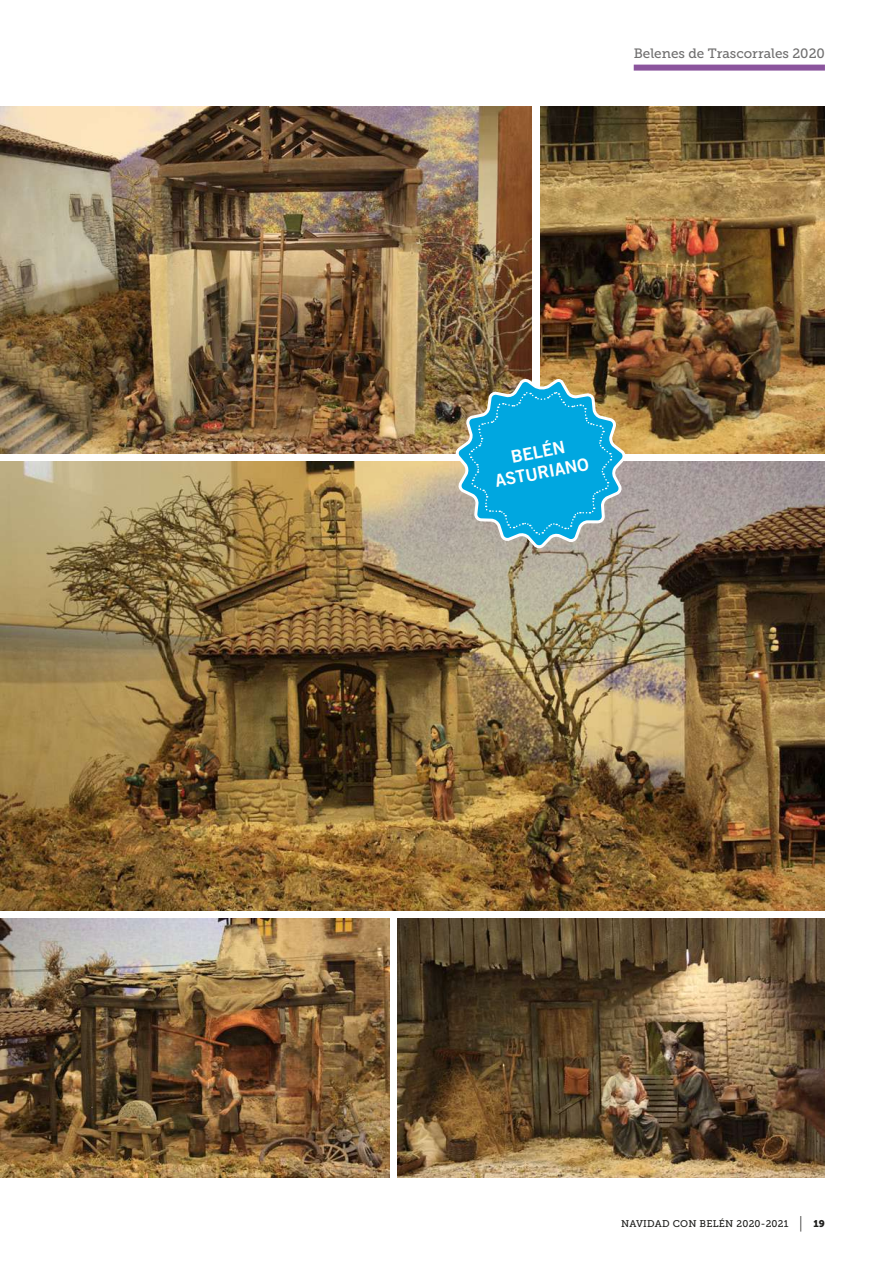
<style>
.page{position:relative;width:893px;height:1263px;background:#fff}
.page>*{position:absolute;margin:0;border:0;box-sizing:border-box;transform-origin:0 0}
.t1{font:17.25px/21px "Trade Gothic LT Std Bd 2";color:#fff;text-align:center}
.t2{font:13.5px "Museo Slab 500";color:#706f6f}
.t3{font:9.75px "Museo Slab 500";letter-spacing:.025em;color:#1d1d1b}
.s1{font-family:"Museo Slab 100";font-size:16.5px}
.s2{font-family:"Museo Slab 900"}
</style>
<div class="page">
<img style="left:0;top:106px;width:531px;height:347px">
<img style="left:540px;top:106px;width:285px;height:347px">
<img style="left:0;top:462px;width:825px;height:448px">
<img style="left:0;top:918px;width:389px;height:260px">
<img style="left:398px;top:918px;width:427px;height:260px">
<img style="left:453px;top:376px;width:176px;height:176px">
<div style="left:634px;top:65px;width:191px;height:6px;background:#8b559d"></div>
<h2 class="t2" style="left:634px;top:46px;width:193px">Belenes de Trascorrales 2020</h2>
<h1 class="t1" style="left:489px;top:450px;width:96px;rotate:-11deg">BELÉN<br>ASTURIANO</h1>
<p class="t3" style="left:621px;top:1218px;width:205px">NAVIDAD CON BELÉN 2020-2021 <span class="s1">|</span> <span class="s2">19</span></p>
</div>
